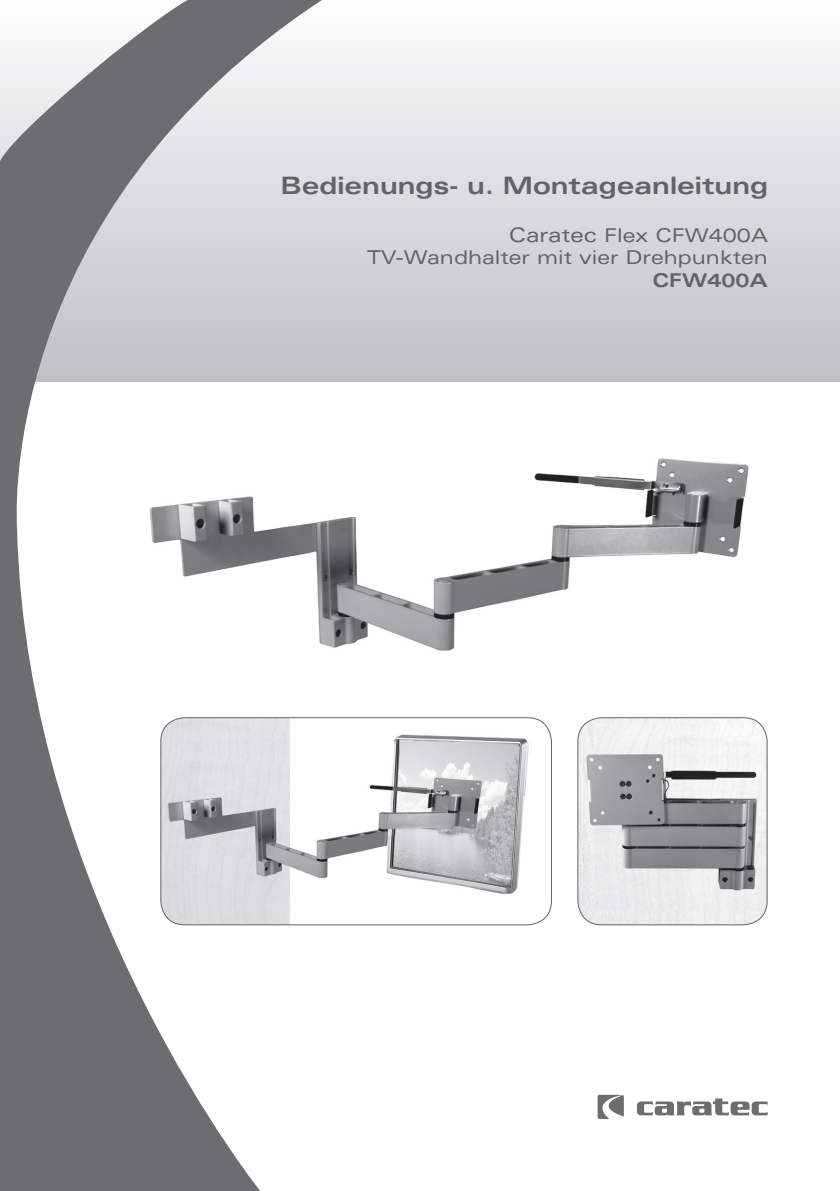
<style>
.page{position:relative;width:840px;height:1191px;background:#fff}
.page>*{position:absolute;margin:0;border:0;box-sizing:border-box;transform-origin:0 0}
.t1{font:700 expanded 24px "Univers LT";color:#636366}
.t2{font:expanded 19px/22.8px "Univers LT";color:#636366;text-align:right}
.t3{font:700 expanded 19px "Univers LT";color:#636366}
.s1{font-size:20px}
</style>
<div class="page">
<div style="left:0;top:0;width:839px;height:382px;background:linear-gradient(to bottom,#fcfdfd,#bfc0c2)"></div>
<svg style="left:0;top:0;width:335px;height:1191px"></svg>
<svg style="left:597px;top:1094px;width:26px;height:24px"></svg>
<svg style="left:637px;top:1098px;width:130px;height:17px"></svg>
<img style="left:134px;top:417px;width:633px;height:486px">
<img style="left:161px;top:717px;width:390px;height:208px">
<div style="left:160px;top:717px;width:391px;height:208px;border:1px solid #636366;border-radius:24px"></div>
<img style="left:577px;top:717px;width:189px;height:208px">
<div style="left:577px;top:717px;width:190px;height:208px;border:1px solid #636366;border-radius:24px"></div>
<p class="t1" style="left:280px;top:171px;width:488px">Bedienungs- u. Montageanleitung</p>
<p class="t2" style="left:367px;top:223px;width:402px"><span class="s1">Caratec</span> Flex CFW400A<br>TV-Wandhalter mit vier Drehpunkten</p>
<p class="t3" style="left:652px;top:270px;width:117px">CFW400A</p>
</div>
